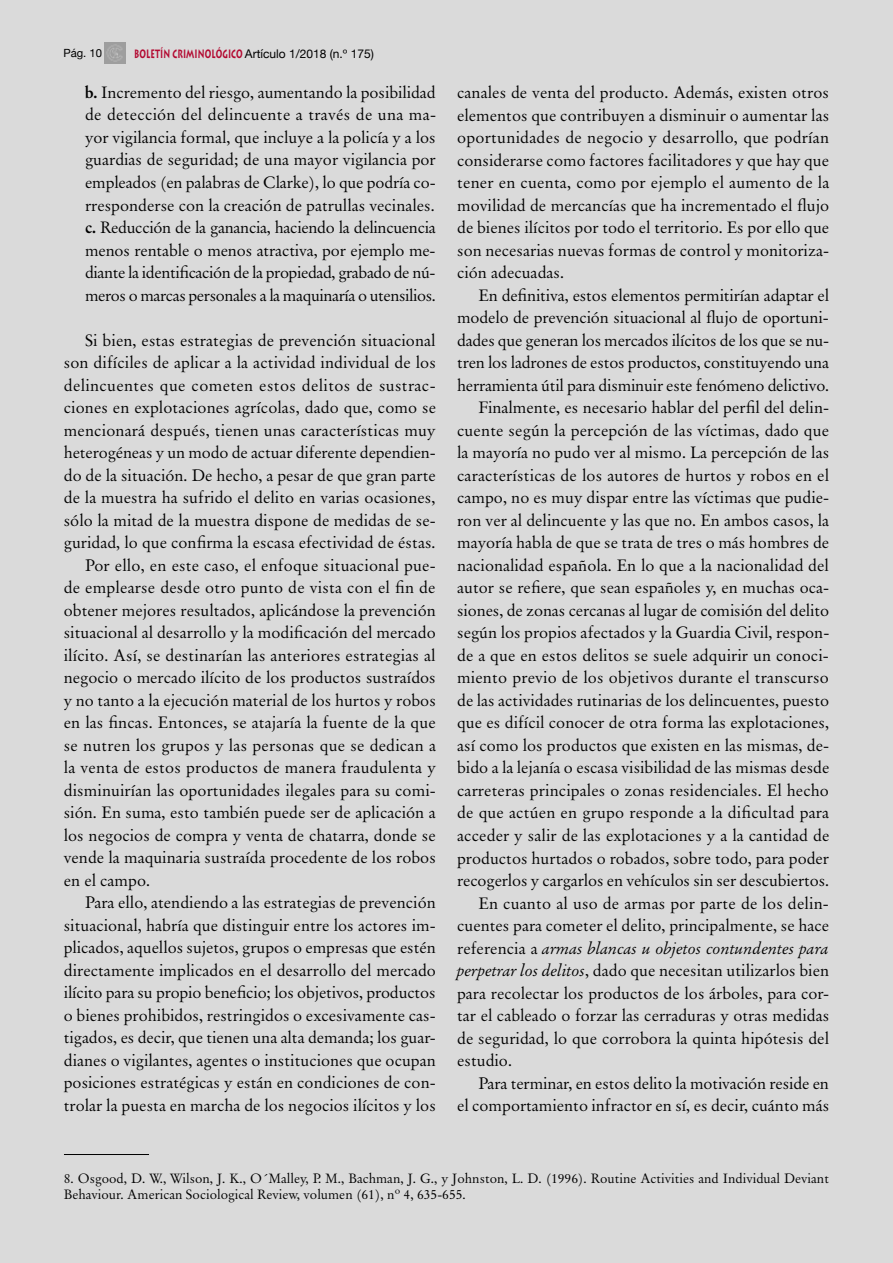
<style>
.page{position:relative;width:893px;height:1263px;background:#dadada}
.page>*{position:absolute;margin:0;border:0;box-sizing:border-box;transform-origin:0 0}
.t1{font:16.5px/22.5px "Original Garamond BT";color:#000;text-align:justify}
.t2{font:italic 16.5px "Original Garamond BT";letter-spacing:.005em;color:#000}
.t3{font:16.5px "Original Garamond BT";letter-spacing:.02em;color:#000}
.t4{font:13.5px/15.8px "Original Garamond BT";color:#000}
.t5{font:12px "Helvetica Neue";color:#000}
.t6{font:11.25px "Helvetica Neue";color:#000}
.s1{font-family:"Lithos";font-weight:700;color:#b30931}
.s2{font-weight:700}
.s3{font-style:normal}
.s4{font-style:italic}
</style>
<div class="page">
<img style="left:105px;top:43px;width:21px;height:21px">
<hr style="left:64px;top:1154px;width:85px;height:1px;background:#000">
<p class="t6" style="left:63px;top:47px;width:40px">Pág. 10</p>
<p class="t5" style="left:134px;top:46px;width:241px"><span class="s1">BOLETÍN CRIMINOLÓGICO</span> Artículo 1/2018 (n.º 175)</p>
<p class="t1" style="left:85px;top:81px;width:352px"><span class="s2">b.</span> Incremento del riesgo, aumentando la posibilidad de detección del delincuente a través de una ma&shy;yor vigilancia formal, que incluye a la policía y a los guardias de seguridad; de una mayor vigilancia por empleados (en palabras de Clarke), lo que podría co&shy;rresponderse con la creación de patrullas vecinales. <span class="s2">c.</span> Reducción de la ganancia, haciendo la delincuencia menos rentable o menos atractiva, por ejemplo me&shy;diante la identificación de la propiedad, grabado de nú&shy;meros o marcas personales a la maquinaría o utensilios.</p>
<p class="t1" style="left:85px;top:329px;width:352px">Si bien, estas estrategias de prevención situacional</p>
<p class="t1" style="left:64px;top:351px;width:374px">son difíciles de aplicar a la actividad individual de los</p>
<p class="t3" style="left:64px;top:375px;width:373px">delincuentes que cometen estos delitos de sustrac-</p>
<p class="t1" style="left:64px;top:396px;width:374px">ciones en explotaciones agrícolas, dado que, como se</p>
<p class="t1" style="left:64px;top:419px;width:373px">mencionará después, tienen unas características muy</p>
<p class="t1" style="left:64px;top:441px;width:374px">heterogéneas y un modo de actuar diferente dependien-</p>
<p class="t1" style="left:64px;top:464px;width:374px">do de la situación. De hecho, a pesar de que gran parte</p>
<p class="t1" style="left:64px;top:486px;width:373px">de la muestra ha sufrido el delito en varias ocasiones,</p>
<p class="t1" style="left:64px;top:509px;width:374px">sólo la mitad de la muestra dispone de medidas de se-</p>
<p class="t1" style="left:64px;top:531px;width:373px">guridad, lo que confirma la escasa efectividad de éstas.</p>
<p class="t1" style="left:85px;top:554px;width:352px">Por ello, en este caso, el enfoque situacional pue-</p>
<p class="t1" style="left:64px;top:576px;width:373px">de emplearse desde otro punto de vista con el fin de</p>
<p class="t1" style="left:64px;top:599px;width:374px">obtener mejores resultados, aplicándose la prevención</p>
<p class="t1" style="left:64px;top:621px;width:374px">situacional al desarrollo y la modificación del mercado</p>
<p class="t1" style="left:64px;top:644px;width:373px">ilícito. Así, se destinarían las anteriores estrategias al</p>
<p class="t1" style="left:64px;top:666px;width:374px">negocio o mercado ilícito de los productos sustraídos</p>
<p class="t1" style="left:64px;top:689px;width:374px">y no tanto a la ejecución material de los hurtos y robos</p>
<p class="t1" style="left:64px;top:711px;width:373px">en las fincas. Entonces, se atajaría la fuente de la que</p>
<p class="t1" style="left:64px;top:734px;width:374px">se nutren los grupos y las personas que se dedican a</p>
<p class="t1" style="left:64px;top:756px;width:374px">la venta de estos productos de manera fraudulenta y</p>
<p class="t1" style="left:64px;top:779px;width:374px">disminuirían las oportunidades ilegales para su comi-</p>
<p class="t1" style="left:64px;top:801px;width:374px">sión. En suma, esto también puede ser de aplicación a</p>
<p class="t1" style="left:64px;top:824px;width:374px">los negocios de compra y venta de chatarra, donde se</p>
<p class="t1" style="left:64px;top:846px;width:374px">vende la maquinaria sustraída procedente de los robos</p>
<p class="t1" style="left:64px;top:869px;width:88px">en el campo.</p>
<p class="t1" style="left:85px;top:891px;width:352px">Para ello, atendiendo a las estrategias de prevención</p>
<p class="t1" style="left:64px;top:914px;width:374px">situacional, habría que distinguir entre los actores im-</p>
<p class="t1" style="left:64px;top:936px;width:374px">plicados, aquellos sujetos, grupos o empresas que estén</p>
<p class="t1" style="left:64px;top:959px;width:374px">directamente implicados en el desarrollo del mercado</p>
<p class="t1" style="left:64px;top:981px;width:373px">ilícito para su propio beneficio; los objetivos, productos</p>
<p class="t1" style="left:64px;top:1004px;width:374px">o bienes prohibidos, restringidos o excesivamente cas-</p>
<p class="t1" style="left:64px;top:1026px;width:374px">tigados, es decir, que tienen una alta demanda; los guar-</p>
<p class="t1" style="left:64px;top:1049px;width:374px">dianes o vigilantes, agentes o instituciones que ocupan</p>
<p class="t1" style="left:64px;top:1071px;width:374px">posiciones estratégicas y están en condiciones de con-</p>
<p class="t1" style="left:64px;top:1094px;width:374px">trolar la puesta en marcha de los negocios ilícitos y los</p>
<p class="t1" style="left:457px;top:81px;width:374px">canales de venta del producto. Además, existen otros elementos que contribuyen a disminuir o aumentar las oportunidades de negocio y desarrollo, que podrían considerarse como factores facilitadores y que hay que tener en cuenta, como por ejemplo el aumento de la movilidad de mercancías que ha incrementado el flujo de bienes ilícitos por todo el territorio. Es por ello que son necesarias nuevas formas de control y monitoriza&shy;ción adecuadas.</p>
<p class="t1" style="left:478px;top:284px;width:352px">En definitiva, estos elementos permitirían adaptar el</p>
<p class="t1" style="left:457px;top:306px;width:373px">modelo de prevención situacional al flujo de oportuni-</p>
<p class="t1" style="left:457px;top:329px;width:374px">dades que generan los mercados ilícitos de los que se nu-</p>
<p class="t1" style="left:457px;top:351px;width:373px">tren los ladrones de estos productos, constituyendo una</p>
<p class="t1" style="left:457px;top:374px;width:374px">herramienta útil para disminuir este fenómeno delictivo.</p>
<p class="t1" style="left:478px;top:396px;width:352px">Finalmente, es necesario hablar del perfil del delin-</p>
<p class="t1" style="left:457px;top:419px;width:373px">cuente según la percepción de las víctimas, dado que</p>
<p class="t1" style="left:457px;top:441px;width:374px">la mayoría no pudo ver al mismo. La percepción de las</p>
<p class="t1" style="left:457px;top:464px;width:374px">características de los autores de hurtos y robos en el</p>
<p class="t1" style="left:457px;top:486px;width:373px">campo, no es muy dispar entre las víctimas que pudie-</p>
<p class="t1" style="left:457px;top:509px;width:374px">ron ver al delincuente y las que no. En ambos casos, la</p>
<p class="t1" style="left:457px;top:531px;width:374px">mayoría habla de que se trata de tres o más hombres de</p>
<p class="t1" style="left:457px;top:554px;width:373px">nacionalidad española. En lo que a la nacionalidad del</p>
<p class="t1" style="left:457px;top:576px;width:374px">autor se refiere, que sean españoles y, en muchas oca-</p>
<p class="t1" style="left:457px;top:599px;width:374px">siones, de zonas cercanas al lugar de comisión del delito</p>
<p class="t1" style="left:457px;top:621px;width:374px">según los propios afectados y la Guardia Civil, respon-</p>
<p class="t1" style="left:457px;top:644px;width:373px">de a que en estos delitos se suele adquirir un conoci-</p>
<p class="t1" style="left:457px;top:666px;width:373px">miento previo de los objetivos durante el transcurso</p>
<p class="t1" style="left:457px;top:689px;width:374px">de las actividades rutinarias de los delincuentes, puesto</p>
<p class="t1" style="left:457px;top:711px;width:374px">que es difícil conocer de otra forma las explotaciones,</p>
<p class="t1" style="left:457px;top:734px;width:374px">así como los productos que existen en las mismas, de-</p>
<p class="t1" style="left:457px;top:756px;width:374px">bido a la lejanía o escasa visibilidad de las mismas desde</p>
<p class="t1" style="left:457px;top:779px;width:373px">carreteras principales o zonas residenciales. El hecho</p>
<p class="t1" style="left:457px;top:801px;width:374px">de que actúen en grupo responde a la dificultad para</p>
<p class="t1" style="left:457px;top:824px;width:374px">acceder y salir de las explotaciones y a la cantidad de</p>
<p class="t1" style="left:457px;top:846px;width:374px">productos hurtados o robados, sobre todo, para poder</p>
<p class="t1" style="left:457px;top:869px;width:374px">recogerlos y cargarlos en vehículos sin ser descubiertos.</p>
<p class="t1" style="left:478px;top:891px;width:352px">En cuanto al uso de armas por parte de los delin-</p>
<p class="t1" style="left:457px;top:914px;width:374px">cuentes para cometer el delito, principalmente, se hace</p>
<p class="t2" style="left:457px;top:938px;width:373px"><span class="s3">referencia a</span> armas blancas u objetos contundentes para</p>
<p class="t1" style="left:457px;top:959px;width:374px"><span class="s4">perpetrar los delitos</span>, dado que necesitan utilizarlos bien</p>
<p class="t1" style="left:457px;top:981px;width:374px">para recolectar los productos de los árboles, para cor-</p>
<p class="t1" style="left:457px;top:1004px;width:374px">tar el cableado o forzar las cerraduras y otras medidas</p>
<p class="t1" style="left:457px;top:1026px;width:373px">de seguridad, lo que corrobora la quinta hipótesis del</p>
<p class="t1" style="left:457px;top:1049px;width:57px">estudio.</p>
<p class="t1" style="left:478px;top:1071px;width:352px">Para terminar, en estos delito la motivación reside en</p>
<p class="t1" style="left:457px;top:1094px;width:374px">el comportamiento infractor en sí, es decir, cuánto más</p>
<p class="t4" style="left:64px;top:1170px;width:767px">8. Osgood, D. W., Wilson, J. K., O´Malley, P. M., Bachman, J. G., y Johnston, L. D. (1996). Routine Activities and Individual Deviant<br>Behaviour. American Sociological Review, volumen (61), nº 4, 635-655.</p>
</div>
